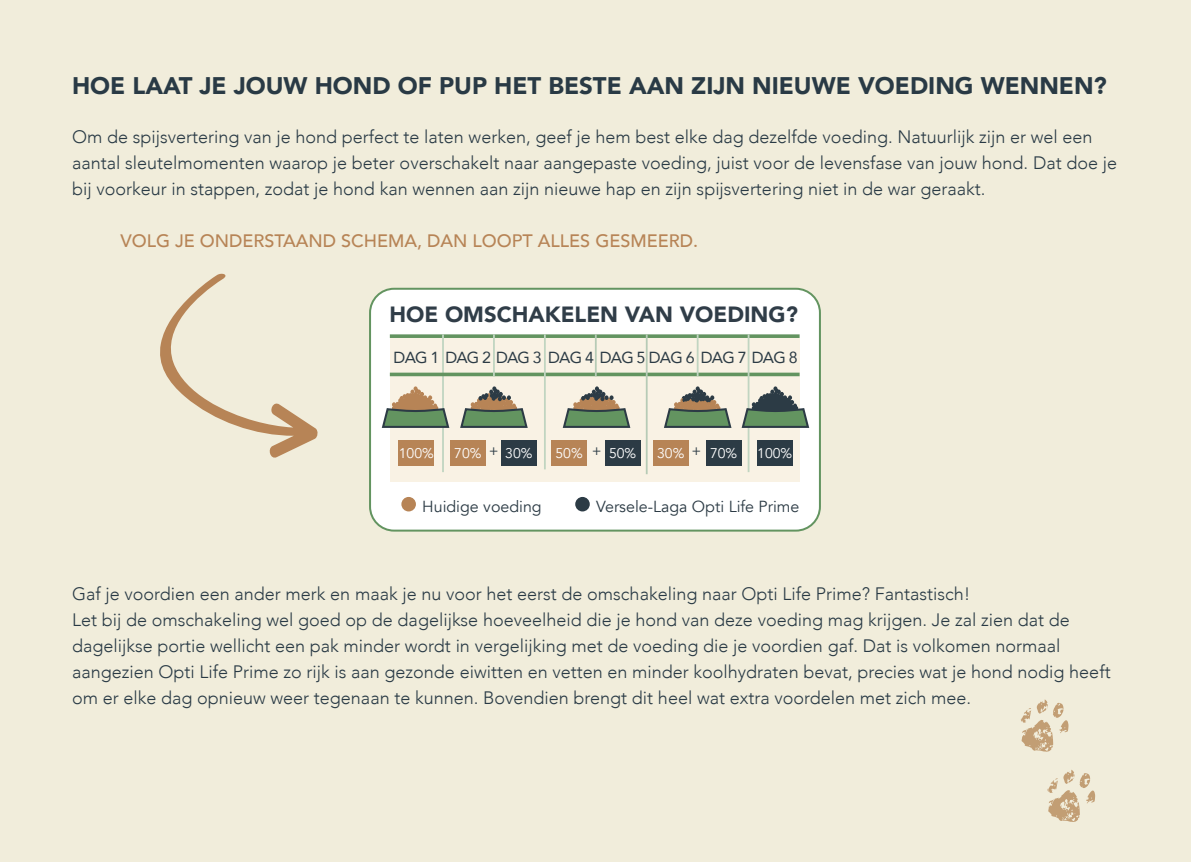
<style>
.page{position:relative;width:1191px;height:862px;background:#f1eddb}
.page>*{position:absolute;margin:0;border:0;box-sizing:border-box;transform-origin:0 0}
.t1{font:900 24px "Avenir";color:#293a45}
.t2{font:900 22px "Avenir";color:#303d48}
.t3{font:300 18px/26px "Avenir";color:#293a45}
.t4{font:500 18px "Avenir";color:#b78456}
.t5{font:16px "Avenir";color:#2c3b45}
.t6{font:16px "Avenir";letter-spacing:-.05em;color:#2c3b45}
.t7{font:14px "Avenir";color:#fff}
</style>
<div class="page">
<svg style="left:157px;top:272px;width:162px;height:188px;background:#eae1cb"></svg>
<svg style="left:1020px;top:699px;width:48px;height:53px;background:#e0d1b7"></svg>
<svg style="left:1047px;top:769px;width:48px;height:53px;background:#e0d1b7"></svg>
<div style="left:370px;top:289px;width:450px;height:241px;background:#fff;border-radius:24px"></div>
<div style="left:369px;top:288px;width:452px;height:243px;border:2px solid #639460;border-radius:24px"></div>
<div style="left:389px;top:338px;width:410px;height:143px;background:#f9f2e4"></div>
<div style="left:653px;top:440px;width:35px;height:26px;background:#b78456"></div>
<div style="left:501px;top:440px;width:36px;height:26px;background:#2c3b45"></div>
<div style="left:706px;top:440px;width:35px;height:26px;background:#2c3b45"></div>
<div style="left:757px;top:440px;width:35px;height:26px;background:#2c3b45"></div>
<div style="left:401px;top:497px;width:15px;height:14px;background:#b78456;border-radius:50%"></div>
<div style="left:575px;top:497px;width:15px;height:14px;background:#2c3b45;border-radius:50%"></div>
<div style="left:551px;top:440px;width:36px;height:26px;background:#b78456"></div>
<div style="left:605px;top:440px;width:35px;height:26px;background:#2c3b45"></div>
<div style="left:398px;top:440px;width:36px;height:26px;background:#b78456"></div>
<div style="left:450px;top:440px;width:36px;height:26px;background:#b78456"></div>
<svg style="left:390px;top:334px;width:409px;height:4px;background:#729e6f"></svg>
<hr style="left:442px;top:334px;width:2px;height:138px;background:#c1d5c1">
<hr style="left:390px;top:373px;width:409px;height:3px;background:#639460">
<hr style="left:544px;top:334px;width:2px;height:135px;background:#c1d5c1">
<hr style="left:646px;top:334px;width:1px;height:140px;background:#b7cbb6">
<hr style="left:747px;top:334px;width:2px;height:138px;background:#c1d5c1">
<hr style="left:493px;top:334px;width:2px;height:42px;background:#c1d5c1">
<hr style="left:595px;top:334px;width:1px;height:42px;background:#b7cbb6">
<hr style="left:696px;top:334px;width:2px;height:42px;background:#c1d5c1">
<svg style="left:741px;top:386px;width:69px;height:43px"></svg>
<svg style="left:381px;top:386px;width:69px;height:43px"></svg>
<svg style="left:460px;top:386px;width:68px;height:42px"></svg>
<svg style="left:562px;top:386px;width:69px;height:42px"></svg>
<svg style="left:664px;top:386px;width:68px;height:42px"></svg>
<h1 class="t1" style="left:72px;top:65px;width:1036px">HOE LAAT JE JOUW HOND OF PUP HET BESTE AAN ZIJN NIEUWE VOEDING WENNEN?</h1>
<p class="t3" style="left:72px;top:124px;width:1046px">Om de spijsvertering van je hond perfect te laten werken, geef je hem best elke dag dezelfde voeding. Natuurlijk zijn er wel een aantal sleutelmomenten waarop je beter overschakelt naar aangepaste voeding, juist voor de levensfase van jouw hond. Dat doe je bij voorkeur in stappen, zodat je hond kan wennen aan zijn nieuwe hap en zijn spijsvertering niet in de war geraakt.</p>
<p class="t4" style="left:120px;top:225px;width:579px">VOLG JE ONDERSTAAND SCHEMA, DAN LOOPT ALLES GESMEERD.</p>
<p class="t2" style="left:389px;top:295px;width:410px">HOE OMSCHAKELEN VAN VOEDING?</p>
<p class="t6" style="left:393px;top:344px;width:405px">DAG 1 DAG 2 DAG 3 DAG 4 DAG 5 DAG 6 DAG 7 DAG 8</p>
<p class="t7" style="left:399px;top:445px;width:37px">100%</p>
<p class="t7" style="left:454px;top:445px;width:80px">70% <sup>+</sup> 30%</p>
<p class="t7" style="left:555px;top:445px;width:82px">50% <sup>+</sup> 50%</p>
<p class="t7" style="left:657px;top:445px;width:82px">30% <sup>+</sup> 70%</p>
<p class="t7" style="left:757px;top:445px;width:37px">100%</p>
<p class="t5" style="left:422px;top:496px;width:121px">Huidige voeding</p>
<p class="t5" style="left:596px;top:496px;width:205px">Versele-Laga Opti Life Prime</p>
<p class="t3" style="left:72px;top:580px;width:1040px">Gaf je voordien een ander merk en maak je nu voor het eerst de omschakeling naar Opti Life Prime? Fantastisch!<br>Let bij de omschakeling wel goed op de dagelijkse hoeveelheid die je hond van deze voeding mag krijgen. Je zal zien dat de dagelijkse portie wellicht een pak minder wordt in vergelijking met de voeding die je voordien gaf. Dat is volkomen normaal aangezien Opti Life Prime zo rijk is aan gezonde eiwitten en vetten en minder koolhydraten bevat, precies wat je hond nodig heeft om er elke dag opnieuw weer tegenaan te kunnen. Bovendien brengt dit heel wat extra voordelen met zich mee.</p>
</div>
